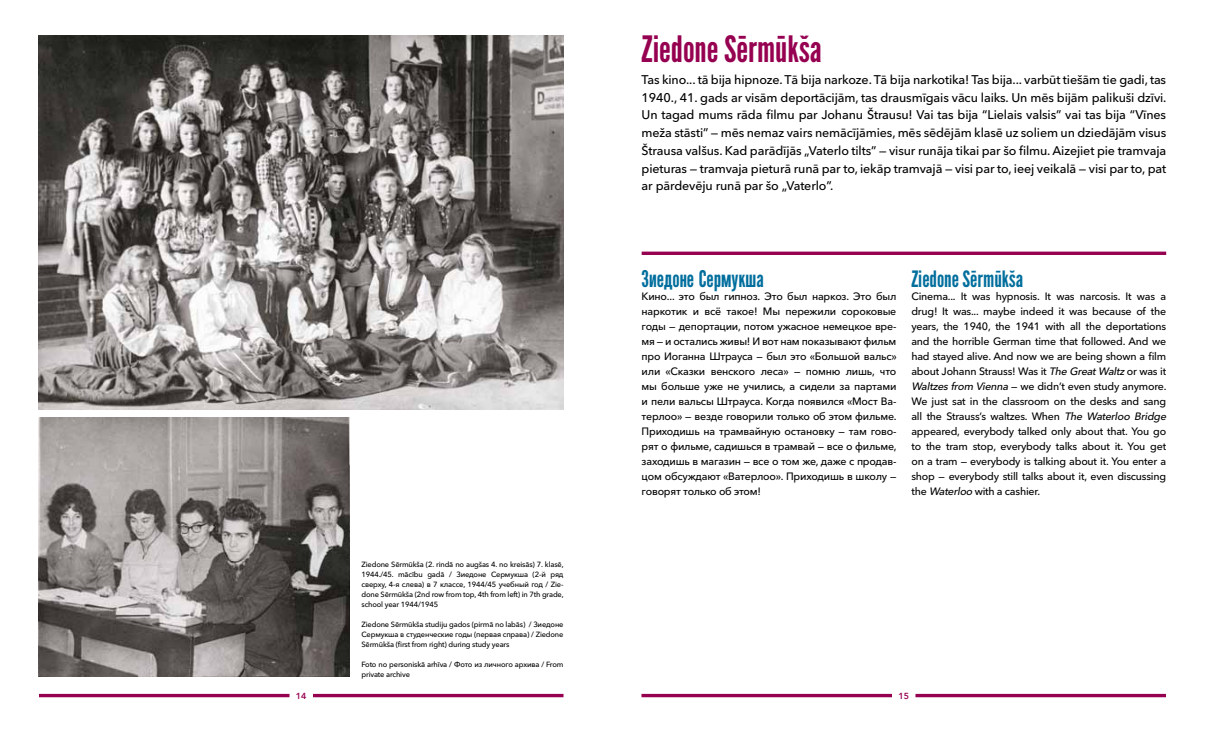
<style>
.page{position:relative;width:1205px;height:730px;background:#fff}
.page>*{position:absolute;margin:0;border:0;box-sizing:border-box;transform-origin:0 0}
.t1{font:36.25px "League Gothic";color:#960050}
.t2{font:22.5px "League Gothic";color:#006e9d}
.t3{font:22.5px "League Gothic";color:#006e9d}
.t4{font:500 12.5px/17.8px "Avenir Next Cyr";letter-spacing:-.01em;color:#000;text-align:justify}
.t5{font:500 10.62px/15px "Avenir Next Cyr";letter-spacing:-.02em;color:#000;text-align:justify}
.t6{font:600 8.75px "Avenir Next LT Pro";color:#960050}
.t7{font:500 7.5px/10px "Avenir Next Cyr";letter-spacing:-.02em;color:#000;text-align:justify}
.s1{font-style:italic}
</style>
<div class="page">
<hr style="left:641px;top:694px;width:251px;height:3px;background:#960050">
<hr style="left:915px;top:694px;width:251px;height:3px;background:#960050">
<hr style="left:39px;top:694px;width:250px;height:3px;background:#960050">
<hr style="left:313px;top:694px;width:250px;height:3px;background:#960050">
<img style="left:39px;top:35px;width:524px;height:374px">
<img style="left:39px;top:418px;width:311px;height:259px">
<hr style="left:642px;top:252px;width:524px;height:3px;background:#960050">
<h1 class="t1" style="left:642px;top:28px;width:181px">Ziedone Sērmūkša</h1>
<p class="t4" style="left:642px;top:71px;width:526px">Tas kino... tā bija hipnoze. Tā bija narkoze. Tā bija narkotika! Tas bija... varbūt tiešām tie gadi, tas 1940., 41. gads ar visām deportācijām, tas drausmīgais vācu laiks. Un mēs bijām palikuši dzīvi.<br>Un tagad mums rāda filmu par Johanu Štrausu! Vai tas bija “Lielais valsis” vai tas bija “Vīnes meža stāsti” — mēs nemaz vairs nemācījāmies, mēs sēdējām klasē uz soliem un dziedājām visus Štrausa valšus. Kad parādījās „Vaterlo tilts” — visur runāja tikai par šo filmu. Aizejiet pie tramvaja pieturas — tramvaja pieturā runā par to, iekāp tramvajā — visi par to, ieej veikalā — visi par to, pat ar pārdevēju runā par šo „Vaterlo”.</p>
<p class="t7" style="left:361px;top:559px;width:204px">Ziedone Sērmūkša (2. rindā no augšas 4. no kreisās) 7. klasē, 1944./45. mācību gadā / Зиедоне Сермукша (2-й ряд сверху, 4-я слева) в 7 классе, 1944/45 учебный год / Zie&shy;done Sērmūkša (2nd row from top, 4th from left) in 7th grade, school year 1944/1945</p>
<p class="t7" style="left:361px;top:619px;width:203px">Ziedone Sērmūkša studiju gados (pirmā no labās) / Зиедоне Сермукша в студенческие годы (первая справа) / Ziedone Sērmūkša (first from right) during study years</p>
<p class="t7" style="left:361px;top:659px;width:203px">Foto no personiskā arhīva / Фото из личного архива / From private archive</p>
<h2 class="t2" style="left:642px;top:266px;width:124px">Зиедоне Сермукша</h2>
<p class="t5" style="left:642px;top:289px;width:257px">Кино... это был гипноз. Это был наркоз. Это был наркотик и всё такое! Мы пережили сороковые годы — депортации, потом ужасное немецкое вре&shy;мя — и остались живы! И вот нам показывают фильм про Иоганна Штрауса — был это «Большой вальс» или «Сказки венского леса» — помню лишь, что мы больше уже не учились, а сидели за партами и пели вальсы Штрауса. Когда появился «Мост Ва&shy;терлоо» — везде говорили только об этом фильме.<br>Приходишь на трамвайную остановку — там гово&shy;рят о фильме, садишься в трамвай — все о фильме, заходишь в магазин — все о том же, даже с продав&shy;цом обсуждают «Ватерлоо». Приходишь в школу — говорят только об этом!</p>
<h2 class="t3" style="left:911px;top:266px;width:113px">Ziedone Sērmūkša</h2>
<p class="t5" style="left:911px;top:289px;width:258px;text-align:left">Cinema... It was hypnosis. It was narcosis. It was a drug! It was... maybe indeed it was because of the years, the 1940, the 1941 with all the deportations and the horrible German time that followed. And we had stayed alive. And now we are being shown a film about Johann Strauss! Was it <span class="s1">The GreatWaltz</span> or was it <span class="s1">Waltzesfrom Vienna</span> — we didn’t even study anymore.<br>We just sat in the classroom on the desks and sang all the Strauss’s waltzes. When <span class="s1">The Waterloo Bridge </span>appeared, everybody talked only about that. You go to the tram stop, everybody talks about it. You get on a tram — everybody is talking about it. You enter a shop — everybody still talks about it, even discussing the <span class="s1">Waterloo</span> with a cashier.</p>
<p class="t6" style="left:296px;top:690px;width:12px">14</p>
<p class="t6" style="left:898px;top:690px;width:12px">15</p>
</div>
